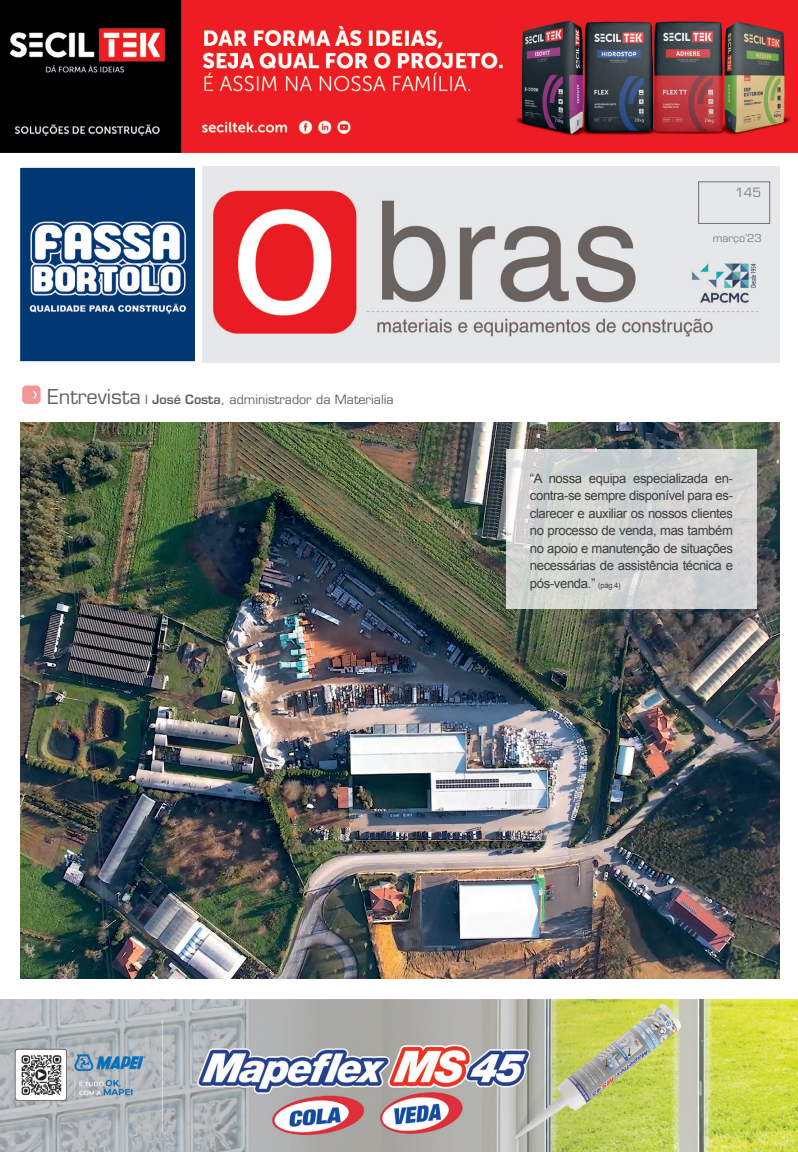
<style>
.page{position:relative;width:798px;height:1152px;background:#fff}
.page>*{position:absolute;margin:0;border:0;box-sizing:border-box;transform-origin:0 0}
.t1{font:13.12px/17.5px "Arial";letter-spacing:-.03em;color:#3e3e3f;text-align:justify}
.t2{font:12.5px "Eurostile";color:#636366}
.t3{font:12.5px "Eurostile";color:#808285}
.t4{font:10.62px "Eurostile";color:#808285}
.s1{font-size:20px}
.s2{font-weight:600}
.s3{font-size:7.5px}
</style>
<div class="page">
<img style="left:21px;top:423px;width:758px;height:555px">
<img style="left:202px;top:167px;width:577px;height:195px">
<img style="left:21px;top:169px;width:173px;height:191px">
<div style="left:19px;top:167px;width:177px;height:195px;border:1px solid #fff"></div>
<div style="left:22px;top:385px;width:19px;height:19px;background:#f29594;border-radius:4px"></div>
<svg style="left:33px;top:391px;width:4px;height:8px"></svg>
<svg style="left:506px;top:449px;width:250px;height:159px;background:#d2d4d2"></svg>
<img style="left:0;top:999px;width:797px;height:153px">
<svg style="left:0;top:0;width:797px;height:153px;background:#a03134"></svg>
<p class="t2" style="left:48px;top:391px;width:347px"><span class="s1">Entrevista</span> I <span class="s2">José Costa</span>, administrador da Materialia</p>
<p class="t3" style="left:735px;top:185px;width:27px">145</p>
<p class="t4" style="left:712px;top:232px;width:51px">março’23</p>
<p class="t1" style="left:529px;top:469px;width:204px">“A nossa equipa especializada en&shy;contra-se sempre disponível para es&shy;clarecer e auxiliar os nossos clientes no processo de venda, mas também no apoio e manutenção de situações necessárias de assistência técnica e pós-venda.” <span class="s3">(pág.4)</span></p>
</div>
